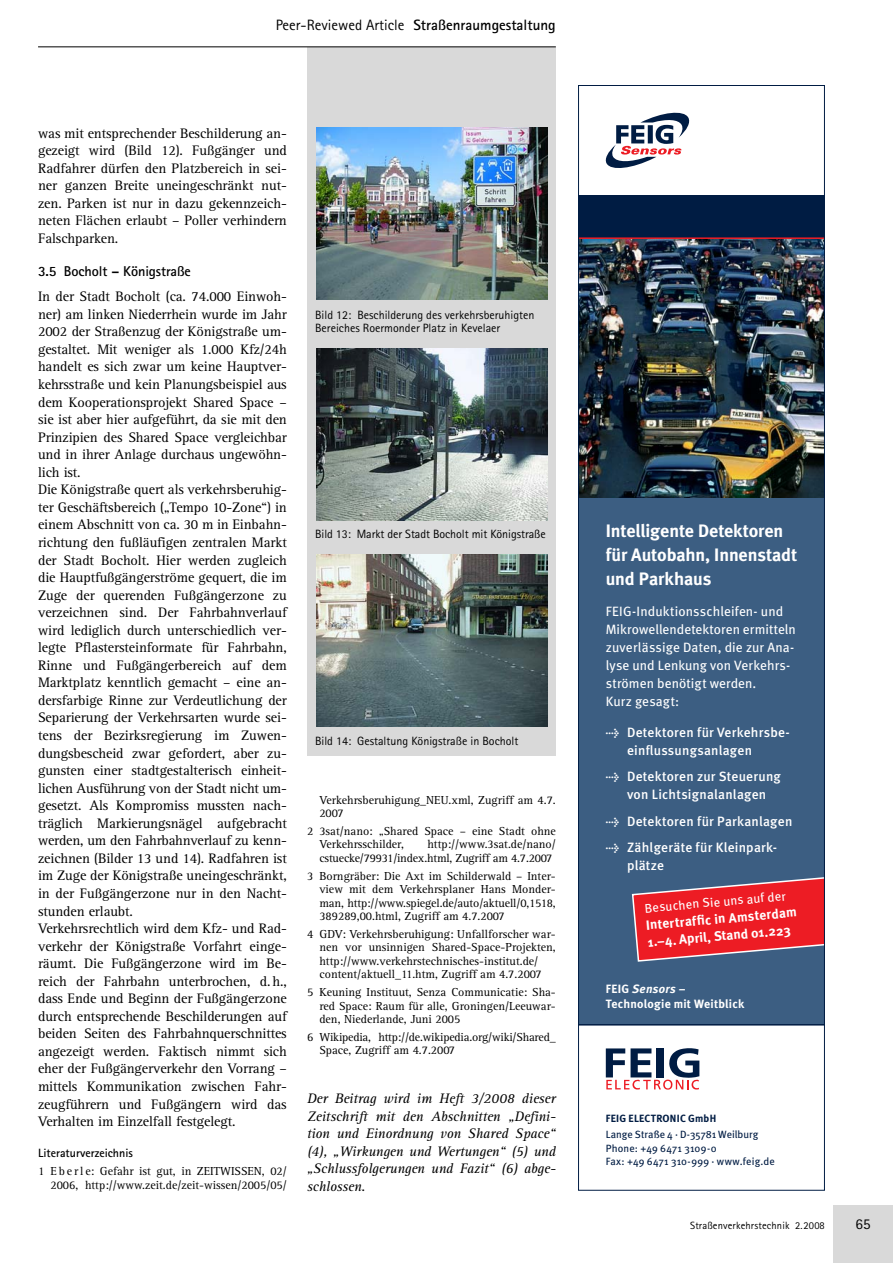
<style>
.page{position:relative;width:893px;height:1263px;background:#fff}
.page>*{position:absolute;margin:0;border:0;box-sizing:border-box;transform-origin:0 0}
.t1{font:18px/24px "Meta Bold Roman+FOZEPD";letter-spacing:-.005em;color:#fff}
.t2{font:700 15px "Rotis Sans Serif";color:#000}
.t3{font:15px "Rotis Sans Serif";color:#000}
.t4{font:14.25px/17.5px "Rotis Serif";letter-spacing:-.01em;color:#000;text-align:justify}
.t5{font:italic 14.25px/17.5px "Rotis Serif";letter-spacing:-.01em;color:#000;text-align:justify}
.t6{font:700 14.25px "Rotis Sans Serif";letter-spacing:-.01em;color:#000}
.t7{font:13.5px/18px "Meta Book Roman+KDNQLH";letter-spacing:.01em;color:#fff}
.t8{font:13.5px/18px "Meta Medium Roman+SCCFYK";letter-spacing:.02em;color:#fff}
.t9{font:13.5px/17.2px "Meta Bold Roman+FOZEPD";color:#fff}
.t10{font:12.75px "Meta Book Roman+KDNQLH";color:#fff}
.t11{font:12px/13.5px "Rotis Serif";color:#000}
.t12{font:12px/13.5px "Rotis Sans Serif";color:#000}
.t13{font:12px "Meta Bold Roman+FOZEPD";letter-spacing:.02em;color:#fff}
.t14{font:700 12px "Rotis Sans Serif";color:#000}
.t15{font:12px "Meta Bold Italic+DXNLOR";letter-spacing:.025em;color:#fff}
.t16{font:10.5px/13.5px "Meta Book Roman+KDNQLH";letter-spacing:.01em;color:#001c43}
.t17{font:10.5px "Rotis Sans Serif";letter-spacing:.015em;color:#000}
.t18{font:10.5px "Meta Bold Roman+FOZEPD";letter-spacing:.025em;color:#001c43}
.s1{font-weight:400}
.s2{font-family:"Meta Medium Expert+FEJDZK"}
.s3{font-family:"Meta Bold Roman+FOZEPD"}
</style>
<div class="page">
<div style="left:307px;top:47px;width:249px;height:709px;background:#d9d9d9"></div>
<hr style="left:38px;top:46px;width:518px;height:1px;background:#000">
<div style="left:833px;top:1206px;width:60px;height:57px;background:#d9d9d9"></div>
<img style="left:316px;top:128px;width:232px;height:172px">
<img style="left:316px;top:348px;width:232px;height:172px">
<img style="left:316px;top:555px;width:232px;height:172px">
<div style="left:578px;top:227px;width:247px;height:798px;background:#3c5e82"></div>
<img style="left:580px;top:239px;width:243px;height:259px">
<div style="left:578px;top:196px;width:247px;height:42px;background:#001c43"></div>
<svg style="left:606px;top:113px;width:83px;height:55px"></svg>
<svg style="left:606px;top:1048px;width:93px;height:42px"></svg>
<hr style="left:578px;top:1024px;width:247px;height:2px;background:#001c43">
<hr style="left:578px;top:237px;width:247px;height:2px;background:#ed1c24">
<svg style="left:631px;top:877px;width:192px;height:85px"></svg>
<p class="t2" style="left:276px;top:20px;width:281px"><span class="s1">Peer-Reviewed Article</span> Straßenraumgestaltung</p>
<p class="t4" style="left:38px;top:125px;width:250px">was mit entsprechender Beschilderung an&shy;gezeigt wird (Bild 12). Fußgänger und Radfahrer dürfen den Platzbereich in sei&shy;ner ganzen Breite uneingeschränkt nut&shy;zen. Parken ist nur in dazu gekennzeich&shy;neten Flächen erlaubt – Poller verhindern Falschparken.</p>
<p class="t6" style="left:38px;top:267px;width:154px">3.5 Bocholt – Königstraße</p>
<p class="t4" style="left:38px;top:289px;width:250px;text-align:left">In der Stadt Bocholt (ca. 74.000 Einwoh&shy;ner) am linken Niederrhein wurde im Jahr 2002 der Straßenzug der Königstraße um&shy;gestaltet. Mit weniger als 1.000 Kfz/24h handelt es sich zwar um keine Hauptver&shy;kehrsstraße und kein Planungsbeispiel aus dem Kooperationsprojekt Shared Space – sie ist aber hier aufgeführt, da sie mit den Prinzipien des Shared Space vergleichbar und in ihrer Anlage durchaus ungewöhn&shy;lich ist.<br>Die Königstraße quert als verkehrsberuhig&shy;ter Geschäftsbereich („Tempo 10-Zone“) in einem Abschnitt von ca. 30 m in Einbahn&shy;richtung den fußläufigen zentralen Markt der Stadt Bocholt. Hier werden zugleich die Hauptfußgängerströme gequert, die im Zuge der querenden Fußgängerzone zu verzeichnen sind. Der Fahrbahnverlauf wird lediglich durch unterschiedlich ver&shy;legte Pflastersteinformate für Fahrbahn, Rinne und Fußgängerbereich auf dem Marktplatz kenntlich gemacht – eine an&shy;dersfarbige Rinne zur Verdeutlichung der Separierung der Verkehrsarten wurde sei&shy;tens der Bezirksregierung im Zuwen&shy;dungsbescheid zwar gefordert, aber zu&shy;gunsten einer stadtgestalterisch einheit&shy;lichen Ausführung von der Stadt nicht um&shy;gesetzt. Als Kompromiss mussten nach&shy;träglich Markierungsnägel aufgebracht werden, um den Fahrbahnverlauf zu kenn&shy;zeichnen (Bilder 13 und 14). Radfahren ist im Zuge der Königstraße uneingeschränkt, in der Fußgängerzone nur in den Nacht&shy;stunden erlaubt.<br>Verkehrsrechtlich wird dem Kfz- und Rad&shy;verkehr der Königstraße Vorfahrt einge&shy;räumt. Die Fußgängerzone wird im Be&shy;reich der Fahrbahn unterbrochen, d. h., dass Ende und Beginn der Fußgängerzone durch entsprechende Beschilderungen auf beiden Seiten des Fahrbahnquerschnittes angezeigt werden. Faktisch nimmt sich eher der Fußgängerverkehr den Vorrang – mittels Kommunikation zwischen Fahr&shy;zeugführern und Fußgängern wird das Verhalten im Einzelfall festgelegt.</p>
<p class="t14" style="left:38px;top:1149px;width:96px">Literaturverzeichnis</p>
<p class="t11" style="left:38px;top:1166px;width:250px;text-align:right">1 E b e r l e: Gefahr ist gut, in ZEITWISSEN, 02/<br>2006, http://www.zeit.de/zeit-wissen/2005/05/</p>
<p class="t12" style="left:315px;top:309px;width:221px">Bild 12: Beschilderung des verkehrsberuhigten<br>Bereiches Roermonder Platz in Kevelaer</p>
<p class="t12" style="left:315px;top:529px;width:232px">Bild 13: Markt der Stadt Bocholt mit Königstraße</p>
<p class="t12" style="left:315px;top:735px;width:205px">Bild 14: Gestaltung Königstraße in Bocholt</p>
<p class="t11" style="left:319px;top:794px;width:238px">Verkehrsberuhigung_NEU.xml, Zugriff am 4.7.<br>2007</p>
<p class="t11" style="left:319px;top:825px;width:238px;text-indent:-12px">2 3sat/nano: „Shared Space – eine Stadt ohne<br>Verkehrsschilder,</p>
<p class="t11" style="left:319px;top:839px;width:238px;text-align:right">http://www.3sat.de/nano/ cstuecke/79931/index.html, Zugriff am 4.7.2007</p>
<p class="t11" style="left:319px;top:870px;width:238px;text-align:justify;text-indent:-12px">3 Borngräber: Die Axt im Schilderwald – Inter&shy;view mit dem Verkehrsplaner Hans Monder&shy;man, http://www.spiegel.de/auto/aktuell/0,1518, 389289,00.html, Zugriff am 4.7.2007</p>
<p class="t11" style="left:319px;top:928px;width:238px;text-indent:-12px">4 GDV: Verkehrsberuhigung: Unfallforscher war&shy;nen vor unsinnigen Shared-Space-Projekten, http://www.verkehrstechnisches-institut.de/ content/aktuell_11.htm, Zugriff am 4.7.2007</p>
<p class="t11" style="left:319px;top:986px;width:238px;text-align:justify;text-indent:-12px">5 Keuning Instituut, Senza Communicatie: Sha&shy;red Space: Raum für alle, Groningen/Leeuwar&shy;den, Niederlande, Juni 2005</p>
<p class="t11" style="left:319px;top:1031px;width:238px;text-indent:-12px">6 Wikipedia, http://de.wikipedia.org/wiki/Shared_<br>Space, Zugriff am 4.7.2007</p>
<p class="t5" style="left:307px;top:1091px;width:250px">Der Beitrag wird im Heft 3/2008 dieser Zeitschrift mit den Abschnitten „Defini&shy;tion und Einordnung von Shared Space“ (4), „Wirkungen und Wertungen“ (5) und „Schlussfolgerungen und Fazit“ (6) abge&shy;schlossen.</p>
<p class="t1" style="left:606px;top:521px;width:193px">Intelligente Detektoren für Autobahn, Innenstadt und Parkhaus</p>
<p class="t7" style="left:606px;top:604px;width:191px">FEIG-Induktionsschleifen- und<br>Mikrowellendetektoren ermitteln zuverlässige Daten, die zur Ana&shy;lyse und Lenkung von Verkehrs&shy;strömen benötigt werden.<br>Kurz gesagt:</p>
<p class="t8" style="left:627px;top:723px;width:164px;text-indent:-21px"><span class="s2">t</span> Detektoren für Verkehrsbe&shy;einflussungsanlagen</p>
<p class="t8" style="left:606px;top:767px;width:176px;text-align:center"><span class="s2">t</span> Detektoren zur Steuerung von Lichtsignalanlagen</p>
<p class="t8" style="left:606px;top:808px;width:188px;line-height:26.5px"><span class="s2">t</span> Detektoren für Parkanlagen <span class="s2">t</span> Zählgeräte für Kleinpark-</p>
<p class="t8" style="left:627px;top:856px;width:39px">plätze</p>
<p class="t10" style="left:644px;top:904px;width:143px;rotate:-5deg">Besuchen Sie uns auf der</p>
<p class="t9" style="left:645px;top:918px;width:153px;rotate:-5deg">Intertraffi c in Amsterdam<br>1.–4. April, Stand 01.223</p>
<p class="t15" style="left:606px;top:981px;width:81px"><span class="s3">FEIG</span> Sensors <span class="s3">–</span></p>
<p class="t13" style="left:606px;top:999px;width:140px">Technologie mit Weitblick</p>
<p class="t18" style="left:606px;top:1115px;width:112px">FEIG ELECTRONIC GmbH</p>
<p class="t16" style="left:606px;top:1129px;width:170px">Lange Straße 4 · D-35781 Weilburg<br>Phone: +49 6471 3109-0<br>Fax: +49 6471 310-999 · www.feig.de</p>
<p class="t17" style="left:690px;top:1221px;width:136px">Straßenverkehrstechnik 2.2008</p>
<p class="t3" style="left:855px;top:1218px;width:16px">65</p>
</div>
